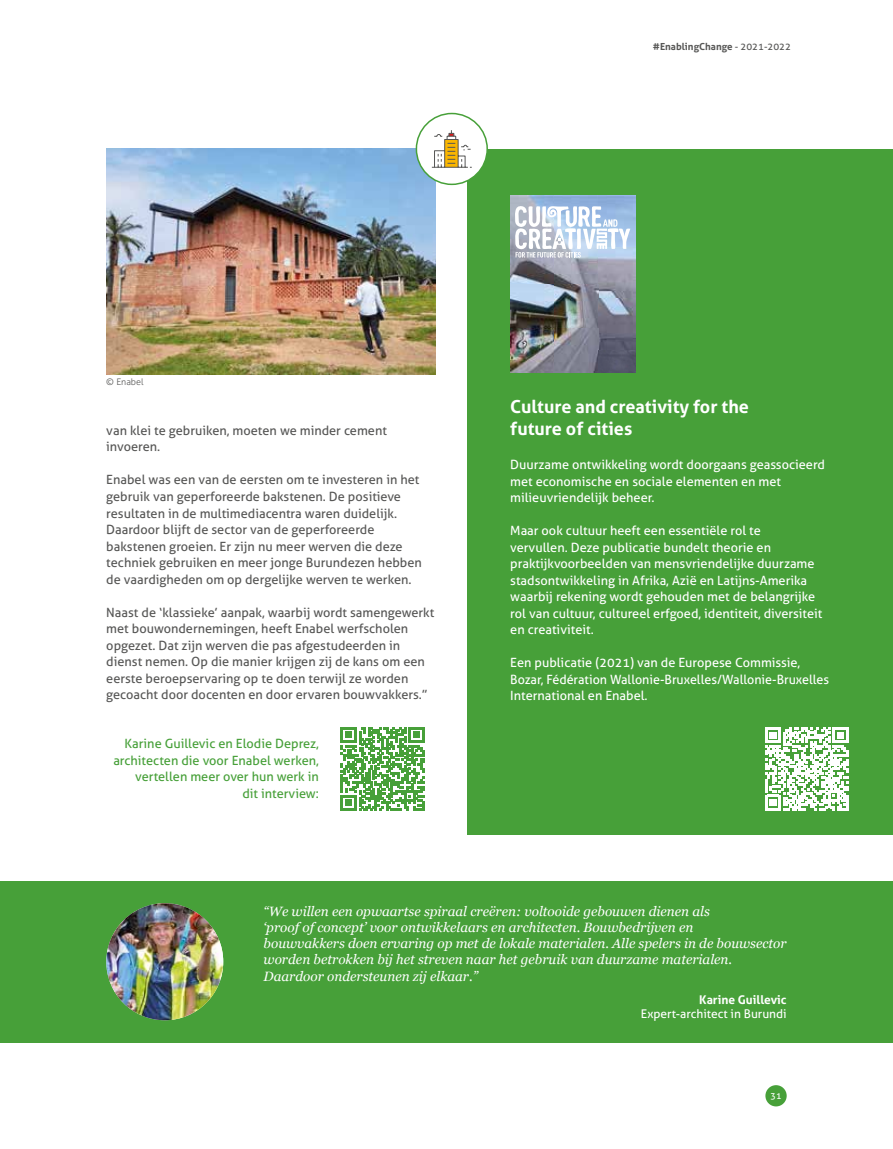
<style>
.page{position:relative;width:893px;height:1149px;background:#fff}
.page>*{position:absolute;margin:0;border:0;box-sizing:border-box;transform-origin:0 0}
.t1{font:700 18px/21.6px "Aller";color:#fff}
.t2{font:italic 13.5px/16.2px "Georgia";color:#fff}
.t3{font:12.75px/16.5px "Aller";color:#575756}
.t4{font:12.75px/16.5px "Aller";color:#fff}
.t5{font:12.75px/16.5px "Aller";color:#47a039;text-align:right}
.t6{font:12px "Aller";color:#fff}
.t7{font:700 12px "Aller";color:#fff}
.t8{font:700 9.75px "Aller";color:#575756}
.t9{font:300 9px "Aller";color:#575756}
.t10{font:9px "Aller";color:#fff}
.s1{font-weight:400}
</style>
<div class="page">
<div style="left:765px;top:1084px;width:22px;height:22px;background:#47a039;border-radius:50%"></div>
<img style="left:106px;top:149px;width:330px;height:225px">
<div style="left:0;top:880px;width:893px;height:162px;background:#47a039"></div>
<img style="left:106px;top:902px;width:117px;height:117px;border-radius:58px">
<svg style="left:341px;top:727px;width:83px;height:83px"></svg>
<div style="left:468px;top:149px;width:425px;height:684px;background:#47a039"></div>
<div style="left:416px;top:113px;width:71px;height:71px;background:#fff;border-radius:50%"></div>
<svg style="left:432px;top:130px;width:40px;height:38px"></svg>
<div style="left:416px;top:113px;width:72px;height:72px;border:2px solid #47a039;border-radius:50%"></div>
<img style="left:510px;top:196px;width:125px;height:176px">
<svg style="left:513px;top:204px;width:117px;height:53px;background:#c9d7e8"></svg>
<svg style="left:765px;top:727px;width:83px;height:83px"></svg>
<p class="t8" style="left:653px;top:40px;width:140px">#EnablingChange <span class="s1">- 2021-2022</span></p>
<p class="t9" style="left:106px;top:376px;width:39px">© Enabel</p>
<p class="t3" style="left:106px;top:422px;width:282px">van klei te gebruiken, moeten we minder cement invoeren.</p>
<p class="t3" style="left:106px;top:471px;width:317px">Enabel was een van de eersten om te investeren in het gebruik van geperforeerde bakstenen. De positieve resultaten in de multimediacentra waren duidelijk.<br>Daardoor blijft de sector van de geperforeerde bakstenen groeien. Er zijn nu meer werven die deze techniek gebruiken en meer jonge Burundezen hebben de vaardigheden om op dergelijke werven te werken.</p>
<p class="t3" style="left:106px;top:603px;width:330px">Naast de ‘klassieke’ aanpak, waarbij wordt samengewerkt met bouwondernemingen, heeft Enabel werfscholen opgezet. Dat zijn werven die pas afgestudeerden in dienst nemen. Op die manier krijgen zij de kans om een eerste beroepservaring op te doen terwijl ze worden gecoacht door docenten en door ervaren bouwvakkers.”</p>
<p class="t5" style="left:113px;top:735px;width:207px">Karine Guillevic en Elodie Deprez, architecten die voor Enabel werken, vertellen meer over hun werk in<br>dit interview:</p>
<h1 class="t1" style="left:510px;top:396px;width:240px">Culture and creativity for the future of cities</h1>
<p class="t4" style="left:510px;top:456px;width:316px">Duurzame ontwikkeling wordt doorgaans geassocieerd met economische en sociale elementen en met milieuvriendelijk beheer.</p>
<p class="t4" style="left:510px;top:522px;width:314px">Maar ook cultuur heeft een essentiële rol te<br>vervullen. Deze publicatie bundelt theorie en praktijkvoorbeelden van mensvriendelijke duurzame stadsontwikkeling in Afrika, Azië en Latijns-Amerika waarbij rekening wordt gehouden met de belangrijke rol van cultuur, cultureel erfgoed, identiteit, diversiteit en creativiteit.</p>
<p class="t4" style="left:510px;top:654px;width:320px">Een publicatie (2021) van de Europese Commissie,<br>Bozar, Fédération Wallonie-Bruxelles/Wallonie-Bruxelles<br>International en Enabel.</p>
<p class="t2" style="left:264px;top:902px;width:524px">“We willen een opwaartse spiraal creëren: voltooide gebouwen dienen als<br>‘proof of concept’ voor ontwikkelaars en architecten. Bouwbedrijven en<br>bouwvakkers doen ervaring op met de lokale materialen. Alle spelers in de bouwsector worden betrokken bij het streven naar het gebruik van duurzame materialen.<br>Daardoor ondersteunen zij elkaar.”</p>
<p class="t7" style="left:699px;top:991px;width:89px">Karine Guillevic</p>
<p class="t6" style="left:641px;top:1006px;width:147px">Expert-architect in Burundi</p>
<p class="t10" style="left:771px;top:1090px;width:12px">31</p>
</div>
